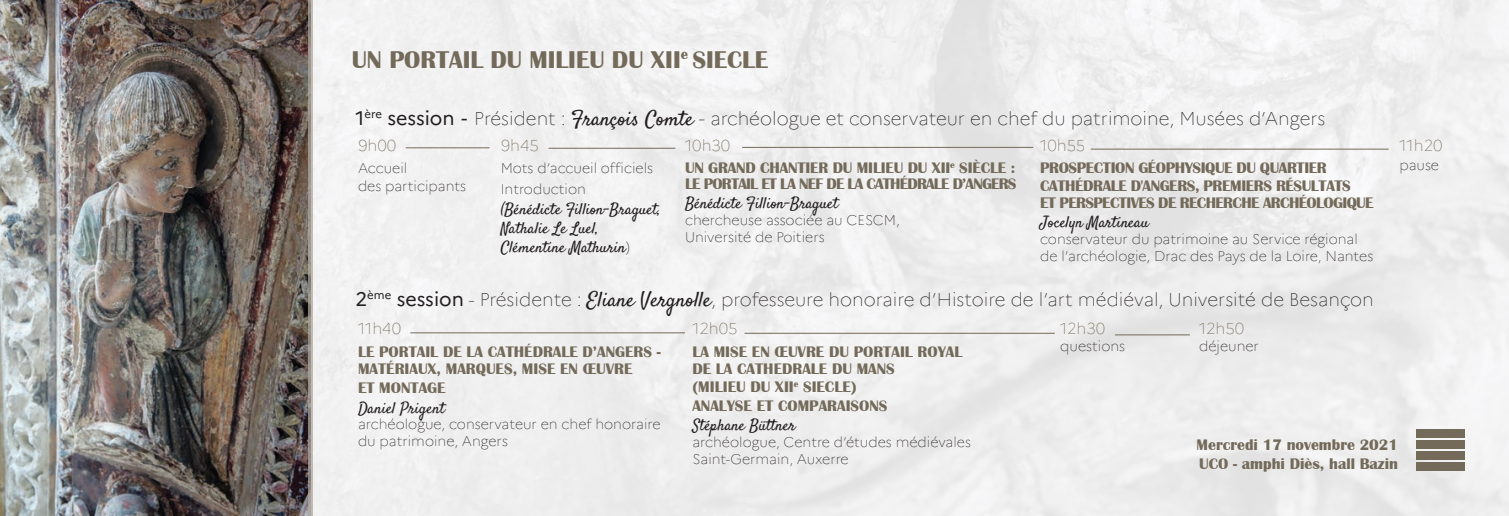
<style>
.page{position:relative;width:1509px;height:516px;background:#fff}
.page>*{position:absolute;margin:0;border:0;box-sizing:border-box;transform-origin:0 0}
.Grand_Titre{font:700 25.03px "Britannic";color:#736a59}
.Session{font:100 18.55px "Marianne";color:#231f20}
.Titre_activité{font:700 15.75px/17.5px "Britannic";letter-spacing:-.01em;color:#736a59}
.t1{font:15.75px/19.2px "Satisfy";color:#231f20}
.date_et_lieu{font:700 15.75px "Britannic";color:#736a59}
.horaire{font:100 15.75px "Marianne";color:#736a59}
.Titre_activité-2{font:700 15.75px "Britannic";letter-spacing:-.05em;color:#736a59}
.Titre_activité-3{font:700 15.75px "Britannic";letter-spacing:-.04em;color:#736a59}
.t2{font:100 14px/16.8px "Marianne";color:#231f20}
.s1{font-weight:400;font-size:19.6px}
.s2{font-family:"DejaVu Sans";font-weight:400;font-size:19.6px}
.s3{font-family:"Satisfy";font-weight:400;font-size:20.82px}
.s4{font-size:19.6px}
.s5{font-family:"Marianne";font-weight:100;font-size:14px}
</style>
<div class="page">
<img style="left:312px;top:0;width:1196px;height:516px">
<img style="left:0;top:0;width:308px;height:516px">
<hr style="left:406px;top:147px;width:83px;height:1px;background:#736a59">
<hr style="left:548px;top:148px;width:127px;height:1px;background:#736a59">
<hr style="left:742px;top:147px;width:291px;height:1px;background:#736a59">
<hr style="left:1090px;top:149px;width:298px;height:1px;background:#736a59">
<div style="left:1416px;top:462px;width:48px;height:8px;background:#736a59"></div>
<div style="left:1416px;top:451px;width:48px;height:8px;background:#736a59"></div>
<div style="left:1416px;top:440px;width:48px;height:8px;background:#736a59"></div>
<div style="left:1416px;top:429px;width:48px;height:8px;background:#736a59"></div>
<hr style="left:410px;top:332px;width:275px;height:1px;background:#736a59">
<hr style="left:744px;top:333px;width:310px;height:1px;background:#736a59">
<hr style="left:1114px;top:335px;width:75px;height:1px;background:#736a59">
<svg style="left:308px;top:0;width:4px;height:516px;background:#a29b93"></svg>
<p class="Grand_Titre" style="left:352px;top:45px;width:417px">UN PORTAIL DU MILIEU DU XII<sup>e</sup> SIECLE</p>
<p class="Session" style="left:355px;top:107px;width:971px"><span class="s1">1</span><sup>ère</sup> <span class="s1">session</span> <span class="s2">-</span> Président : <span class="s3">François Comte</span> <span class="s4">-</span> archéologue et conservateur en chef du patrimoine, Musées d’Angers</p>
<p class="horaire" style="left:358px;top:136px;width:40px">9h00</p>
<p class="t2" style="left:358px;top:159px;width:51px">Accueil</p>
<p class="t2" style="left:358px;top:178px;width:110px">des participants</p>
<p class="horaire" style="left:500px;top:136px;width:40px">9h45</p>
<p class="t2" style="left:500px;top:159px;width:154px">Mots d’accueil officiels</p>
<p class="t2" style="left:500px;top:181px;width:87px">Introduction</p>
<p class="t1" style="left:500px;top:200px;width:161px">(Bénédicte Fillion-Braguet,<br>Nathalie Le Luel,</p>
<p class="t1" style="left:500px;top:239px;width:130px">Clémentine Mathurin<span class="s5">)</span></p>
<p class="horaire" style="left:685px;top:136px;width:47px">10h30</p>
<p class="Titre_activité" style="left:685px;top:159px;width:331px">UN GRAND CHANTIER DU MILIEU DU XII<sup>e</sup> SIÈCLE :</p>
<p class="Titre_activité-2" style="left:685px;top:175px;width:333px">LE PORTAIL ET LA NEF DE LA CATHÉDRALE D’ANGERS</p>
<p class="t1" style="left:685px;top:195px;width:155px">Bénédicte Fillion-Braguet</p>
<p class="t2" style="left:685px;top:212px;width:216px">chercheuse associée au CESCM,</p>
<p class="t2" style="left:685px;top:228px;width:141px">Université de Poitiers</p>
<p class="horaire" style="left:1040px;top:136px;width:47px">10h55</p>
<p class="Titre_activité" style="left:1040px;top:159px;width:312px">PROSPECTION GÉOPHYSIQUE DU QUARTIER<br>CATHÉDRALE D'ANGERS, PREMIERS RÉSULTATS</p>
<p class="Titre_activité-3" style="left:1040px;top:194px;width:335px">ET PERSPECTIVES DE RECHERCHE ARCHÉOLOGIQUE</p>
<p class="t1" style="left:1040px;top:214px;width:110px">Jocelyn Martineau</p>
<p class="t2" style="left:1040px;top:231px;width:334px">conservateur du patrimoine au Service régional de l’archéologie, Drac des Pays de la Loire, Nantes</p>
<p class="horaire" style="left:1399px;top:136px;width:45px">11h20</p>
<p class="t2" style="left:1399px;top:156px;width:41px">pause</p>
<p class="Session" style="left:355px;top:288px;width:1019px"><span class="s1">2</span><sup>ème</sup> <span class="s1">session</span> - Présidente : <span class="s3">Eliane Vergnolle</span>, professeure honoraire d’Histoire de l’art médiéval, Université de Besançon</p>
<p class="horaire" style="left:358px;top:319px;width:45px">11h40</p>
<p class="Titre_activité" style="left:358px;top:343px;width:304px">LE PORTAIL DE LA CATHÉDRALE D’ANGERS -</p>
<p class="Titre_activité" style="left:358px;top:361px;width:276px">MATÉRIAUX, MARQUES, MISE EN ŒUVRE</p>
<p class="Titre_activité" style="left:358px;top:379px;width:89px">ET MONTAGE</p>
<p class="t1" style="left:358px;top:399px;width:88px">Daniel Prigent</p>
<p class="t2" style="left:358px;top:416px;width:304px">archéologue, conservateur en chef honoraire</p>
<p class="t2" style="left:358px;top:433px;width:151px">du patrimoine, Angers</p>
<p class="horaire" style="left:692px;top:319px;width:47px">12h05</p>
<p class="Titre_activité" style="left:692px;top:343px;width:271px">LA MISE EN ŒUVRE DU PORTAIL ROYAL</p>
<p class="Titre_activité" style="left:692px;top:361px;width:204px">DE LA CATHEDRALE DU MANS</p>
<p class="Titre_activité" style="left:692px;top:378px;width:166px">(MILIEU DU XII<sup>e</sup> SIECLE)</p>
<p class="Titre_activité" style="left:692px;top:397px;width:197px">ANALYSE ET COMPARAISONS</p>
<p class="t1" style="left:692px;top:417px;width:104px">Stéphane Büttner</p>
<p class="t2" style="left:692px;top:433px;width:280px">archéologue, Centre d’études médiévales<br>Saint-Germain, Auxerre</p>
<p class="horaire" style="left:1060px;top:319px;width:47px">12h30</p>
<p class="t2" style="left:1060px;top:338px;width:67px">questions</p>
<p class="horaire" style="left:1198px;top:319px;width:47px">12h50</p>
<p class="t2" style="left:1198px;top:338px;width:61px">déjeuner</p>
<p class="date_et_lieu" style="left:1196px;top:436px;width:203px">Mercredi 17 novembre 2021</p>
<p class="date_et_lieu" style="left:1198px;top:454px;width:200px">UCO - amphi Diès, hall Bazin</p>
</div>
